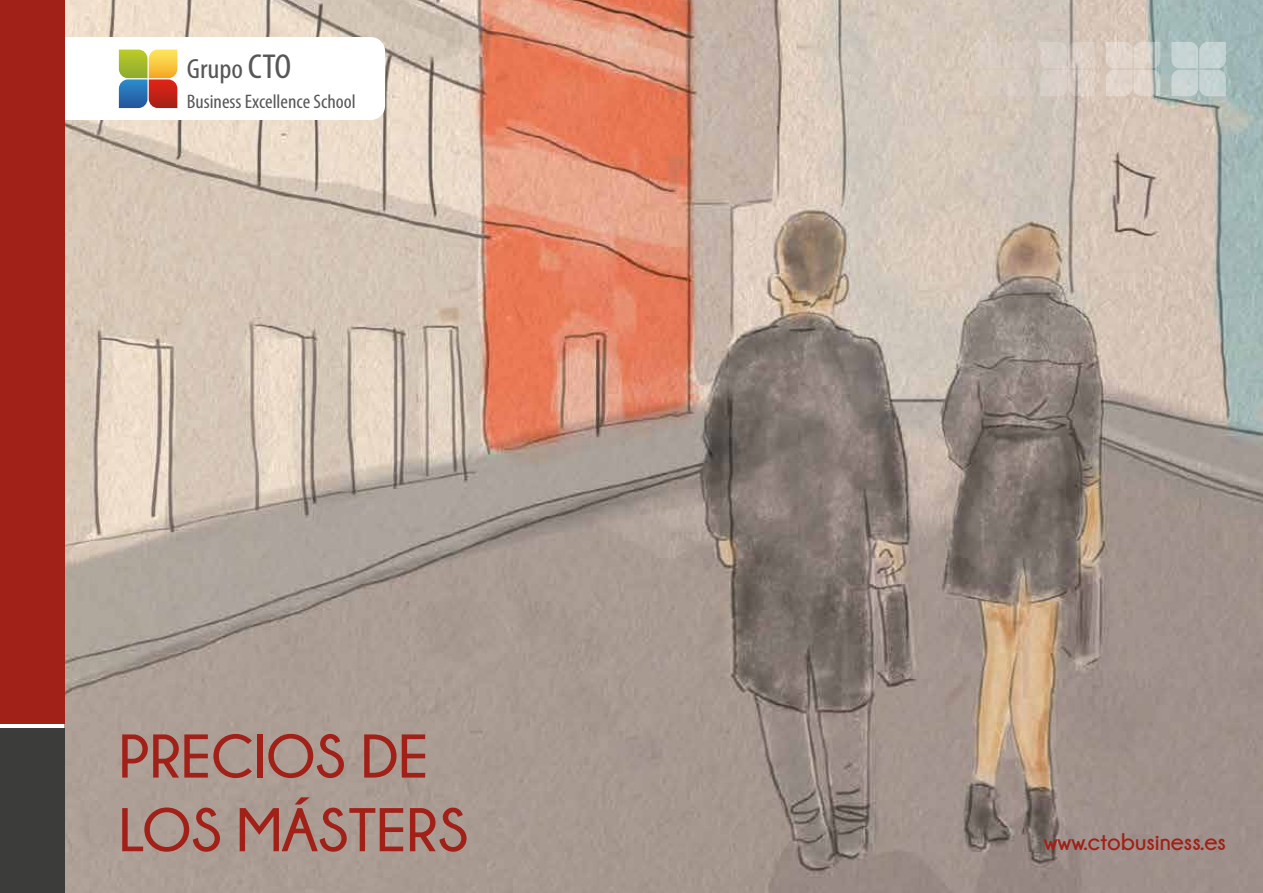
<style>
.page{position:relative;width:1263px;height:893px;background:#fff}
.page>*{position:absolute;margin:0;border:0;box-sizing:border-box;transform-origin:0 0}
.t1{font:700 61.35px/73.7px "Champagne&Limousines";color:#a12017}
.t2{font:condensed 27.75px "Myriad Pro";color:#575756;scale:1.09 1}
.t3{font:700 24px "Champagne&Limousines";color:#a12017}
.t4{font:condensed 19.65px "Myriad Pro";color:#575756;scale:1.06 1}
.s1{font-size:34.8px}
</style>
<div class="page">
<img style="left:65px;top:0;width:1198px;height:893px">
<div style="left:0;top:729px;width:65px;height:164px;background:#3c3c3b"></div>
<svg style="left:65px;top:37px;width:320px;height:83px"></svg>
<div style="left:0;top:0;width:65px;height:724px;background:#a12017"></div>
<svg style="left:975px;top:42px;width:54px;height:54px;background:#d6cabf"></svg>
<svg style="left:1040px;top:42px;width:55px;height:54px;background:#d7ccc3"></svg>
<svg style="left:1106px;top:42px;width:54px;height:54px;background:#d9d0c7"></svg>
<svg style="left:1171px;top:42px;width:55px;height:54px;background:#c3d1d0"></svg>
<h2 class="t2" style="left:187px;top:52px;width:97px">Grupo <span class="s1">CTO</span></h2>
<p class="t4" style="left:187px;top:89px;width:161px">Business Excellence School</p>
<h1 class="t1" style="left:119px;top:719px;width:351px">PRECIOS DE<br>LOS MÁSTERS</h1>
<p class="t3" style="left:1044px;top:828px;width:184px">www.ctobusiness.es</p>
</div>
